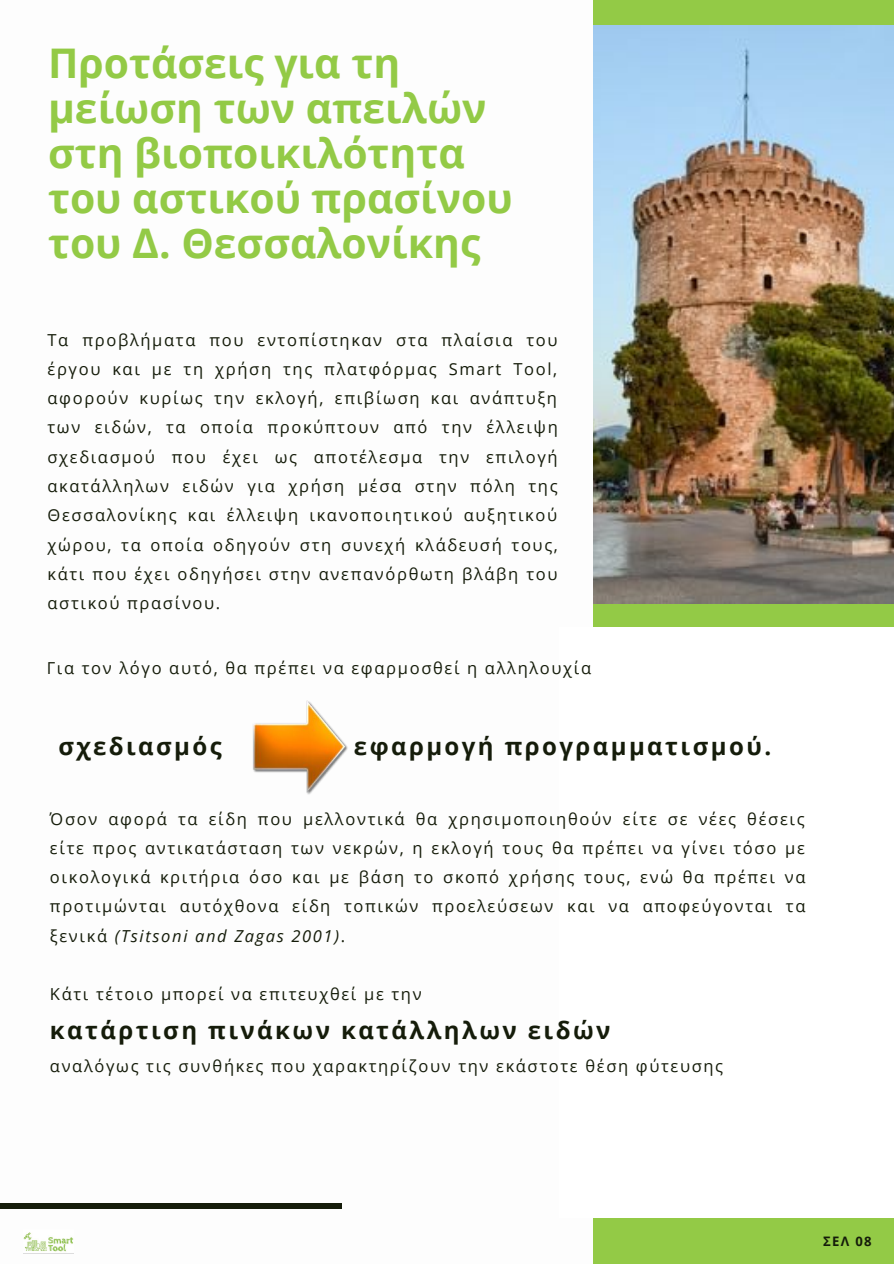
<style>
.page{position:relative;width:894px;height:1264px;background:#fff}
.page>*{position:absolute;margin:0;border:0;box-sizing:border-box;transform-origin:0 0}
.t1{font:700 40.8px/45px "Open Sans";color:#93ca46}
.t2{font:700 24px "Open Sans";letter-spacing:.1em;color:#151c0a}
.t3{font:16.5px/29.2px "Open Sans";letter-spacing:.1em;color:#151c0a;text-align:justify}
.t4{font:700 13.05px "Open Sans";color:#151c0a}
.s1{font-style:italic}
</style>
<div class="page">
<div style="left:0;top:1203px;width:593px;height:5px;background:#151c0a"></div>
<div style="left:342px;top:1189px;width:245px;height:74px;background:#fdfdfd"></div>
<div style="left:593px;top:0;width:300px;height:1263px;background:#93ca46"></div>
<img style="left:23px;top:1232px;width:50px;height:20px">
<img style="left:593px;top:26px;width:300px;height:577px">
<div style="left:559px;top:627px;width:334px;height:590px;background:#fff"></div>
<img style="left:252px;top:701px;width:96px;height:94px">
<h1 class="t1" style="left:48px;top:39px;width:466px">Προτάσεις για τη μείωση των απειλών στη βιοποικιλότητα του αστικού πρασίνου του Δ. Θεσσαλονίκης</h1>
<p class="t3" style="left:47px;top:324px;width:512px">Τα προβλήματα που εντοπίστηκαν στα πλαίσια του έργου και με τη χρήση της πλατφόρμας Smart Tool, αφορούν κυρίως την εκλογή, επιβίωση και ανάπτυξη των ειδών, τα οποία προκύπτουν από την έλλειψη σχεδιασμού που έχει ως αποτέλεσμα την επιλογή ακατάλληλων ειδών για χρήση μέσα στην πόλη της Θεσσαλονίκης και έλλειψη ικανοποιητικού αυξητικού χώρου, τα οποία οδηγούν στη συνεχή κλάδευσή τους, κάτι που έχει οδηγήσει στην ανεπανόρθωτη βλάβη του αστικού πρασίνου.</p>
<p class="t3" style="left:47px;top:653px;width:546px">Για τον λόγο αυτό, θα πρέπει να εφαρμοσθεί η αλληλουχία</p>
<h2 class="t2" style="left:58px;top:729px;width:165px">σχεδιασμός</h2>
<h2 class="t2" style="left:354px;top:729px;width:418px">εφαρμογή προγραμματισμού.</h2>
<p class="t3" style="left:50px;top:803px;width:756px">Όσον αφορά τα είδη που μελλοντικά θα χρησιμοποιηθούν είτε σε νέες θέσεις είτε προς αντικατάσταση των νεκρών, η εκλογή τους θα πρέπει να γίνει τόσο με οικολογικά κριτήρια όσο και με βάση το σκοπό χρήσης τους, ενώ θα πρέπει να προτιμώνται αυτόχθονα είδη τοπικών προελεύσεων και να αποφεύγονται τα ξενικά <span class="s1">(Tsitsoni and Zagas 2001)</span>.</p>
<p class="t3" style="left:50px;top:979px;width:373px">Κάτι τέτοιο μπορεί να επιτευχθεί με την</p>
<h2 class="t2" style="left:50px;top:1012px;width:562px">κατάρτιση πινάκων κατάλληλων ειδών</h2>
<p class="t3" style="left:50px;top:1051px;width:674px">αναλόγως τις συνθήκες που χαρακτηρίζουν την εκάστοτε θέση φύτευσης</p>
<p class="t4" style="left:823px;top:1231px;width:50px">ΣΕΛ 08</p>
</div>
